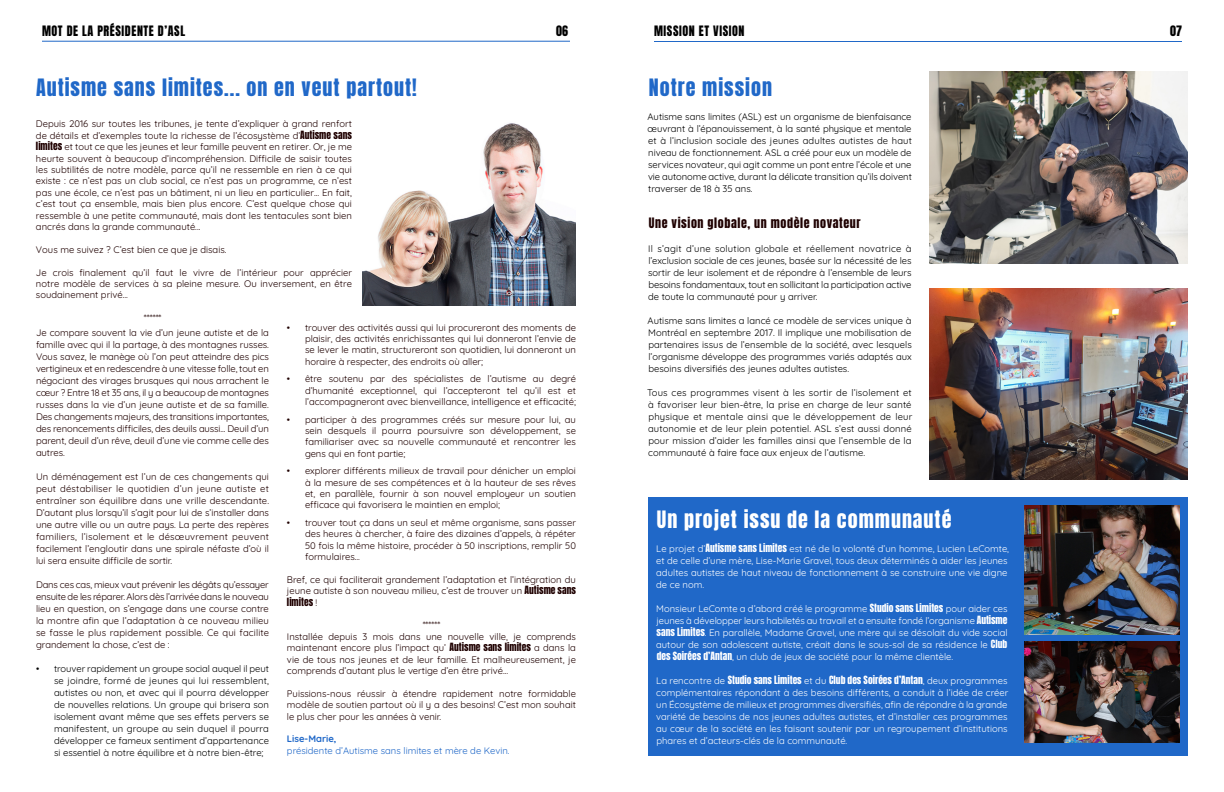
<style>
.page{position:relative;width:1224px;height:792px;background:#fff}
.page>*{position:absolute;margin:0;border:0;box-sizing:border-box;transform-origin:0 0}
.t1{font:20px "Anton";letter-spacing:.05em;color:#2068c8}
.t2{font:20px "Anton";letter-spacing:.05em;color:#fff}
.t3{font:12px "Anton";letter-spacing:.05em;color:#000}
.t4{font:12px "Anton";letter-spacing:.05em;color:#1f0000}
.t5{font:9.5px/11.4px "Quicksand";color:#1f0000;text-align:justify}
.t6{font:9.5px/12px "Quicksand";color:#000;text-align:justify}
.t7{font:9.5px/12px "Quicksand";color:#fff;text-align:justify}
.t8{font:9.5px "Anton";color:#fff}
.t9{font:9.5px "Quicksand";color:#2068c8}
.t10{font:700 9.5px "Quicksand";color:#2068c8}
.t11{font:9.5px "Anton";color:#1f0000}
.s1{font-family:"Anton"}
.s2{font-family:"Quicksand"}
</style>
<div class="page">
<hr style="left:654px;top:41px;width:528px;height:1px;background:#2068c8">
<hr style="left:42px;top:41px;width:528px;height:1px;background:#2068c8">
<div style="left:648px;top:497px;width:540px;height:259px;background:#2068c8"></div>
<img style="left:1025px;top:505px;width:155px;height:130px">
<img style="left:929px;top:71px;width:259px;height:193px">
<img style="left:362px;top:123px;width:213px;height:183px">
<img style="left:929px;top:288px;width:259px;height:192px">
<img style="left:1025px;top:641px;width:155px;height:102px">
<p class="t3" style="left:42px;top:25px;width:145px">MOT DE LA PRÉSIDENTE D’ASL</p>
<p class="t3" style="left:654px;top:25px;width:92px">MISSION ET VISION</p>
<p class="t3" style="left:556px;top:25px;width:13px">06</p>
<p class="t3" style="left:1170px;top:25px;width:13px">07</p>
<h1 class="t1" style="left:36px;top:77px;width:382px">Autisme sans limites... on en veut partout!</h1>
<p class="t5" style="left:36px;top:117px;width:318px">Depuis 2016 sur toutes les tribunes, je tente d’expliquer à grand renfort de détails et d’exemples toute la richesse de l’écosystème d’<span class="s1">Autisme sans limites</span> et tout ce que les jeunes et leur famille peuvent en retirer. Or, je me heurte souvent à beaucoup d’incompréhension. Difficile de saisir toutes les subtilités de notre modèle, parce qu’il ne ressemble en rien à ce qui existe : ce n’est pas un club social, ce n’est pas un programme, ce n’est pas une école, ce n’est pas un bâtiment, ni un lieu en particulier... En fait, c’est tout ça ensemble, mais bien plus encore. C’est quelque chose qui ressemble à une petite communauté, mais dont les tentacules sont bien ancrés dans la grande communauté...</p>
<p class="t5" style="left:36px;top:243px;width:192px">Vous me suivez ? C’est bien ce que je disais.</p>
<p class="t5" style="left:36px;top:266px;width:318px">Je crois finalement qu’il faut le vivre de l’intérieur pour apprécier notre modèle de services à sa pleine mesure. Ou inversement, en être soudainement privé...</p>
<p class="t5" style="left:144px;top:311px;width:19px">******</p>
<p class="t5" style="left:36px;top:326px;width:235px;line-height:12px">Je compare souvent la vie d’un jeune autiste et de la famille avec qui il la partage, à des montagnes russes.<br>Vous savez, le manège où l’on peut atteindre des pics vertigineux et en redescendre à une vitesse folle, tout en négociant des virages brusques qui nous arrachent le cœur ? Entre 18 et 35 ans, il y a beaucoup de montagnes russes dans la vie d’un jeune autiste et de sa famille.<br>Des changements majeurs, des transitions importantes, des renoncements difficiles, des deuils aussi... Deuil d’un parent, deuil d’un rêve, deuil d’une vie comme celle des autres.</p>
<p class="t5" style="left:36px;top:470px;width:235px;line-height:12px">Un déménagement est l’un de ces changements qui peut déstabiliser le quotidien d’un jeune autiste et entraîner son équilibre dans une vrille descendante.<br>D’autant plus lorsqu’il s’agit pour lui de s’installer dans une autre ville ou un autre pays. La perte des repères familiers, l’isolement et le désœuvrement peuvent facilement l’engloutir dans une spirale néfaste d’où il lui sera ensuite difficile de sortir.</p>
<p class="t5" style="left:36px;top:578px;width:235px;line-height:12px">Dans ces cas, mieux vaut prévenir les dégâts qu’essayer ensuite de les réparer. Alors dès l’arrivée dans le nouveau lieu en question, on s’engage dans une course contre la montre afin que l’adaptation à ce nouveau milieu se fasse le plus rapidement possible. Ce qui facilite grandement la chose, c’est de :</p>
<p class="t6" style="left:54px;top:662px;width:217px;text-indent:-18px">• trouver rapidement un groupe social auquel il peut se joindre, formé de jeunes qui lui ressemblent, autistes ou non, et avec qui il pourra développer de nouvelles relations. Un groupe qui brisera son isolement avant même que ses effets pervers se manifestent, un groupe au sein duquel il pourra développer ce fameux sentiment d’appartenance si essentiel à notre équilibre et à notre bien-être;</p>
<p class="t5" style="left:305px;top:321px;width:273px;text-indent:-18px">• trouver des activités aussi qui lui procureront des moments de plaisir, des activités enrichissantes qui lui donneront l’envie de se lever le matin, structureront son quotidien, lui donneront un horaire à respecter, des endroits où aller;</p>
<p class="t5" style="left:305px;top:372px;width:273px;text-indent:-18px">• être soutenu par des spécialistes de l’autisme au degré d’humanité exceptionnel, qui l’accepteront tel qu’il est et l’accompagneront avec bienveillance, intelligence et efficacité;</p>
<p class="t5" style="left:305px;top:412px;width:272px;text-indent:-18px">• participer à des programmes créés sur mesure pour lui, au sein desquels il pourra poursuivre son développement, se familiariser avec sa nouvelle communauté et rencontrer les gens qui en font partie;</p>
<p class="t5" style="left:305px;top:464px;width:273px;text-indent:-18px">• explorer différents milieux de travail pour dénicher un emploi à la mesure de ses compétences et à la hauteur de ses rêves et, en parallèle, fournir à son nouvel employeur un soutien efficace qui favorisera le maintien en emploi;</p>
<p class="t5" style="left:305px;top:516px;width:273px;text-indent:-18px">• trouver tout ça dans un seul et même organisme, sans passer des heures à chercher, à faire des dizaines d’appels, à répéter 50 fois la même histoire, procéder à 50 inscriptions, remplir 50 formulaires...</p>
<p class="t5" style="left:287px;top:573px;width:291px">Bref, ce qui faciliterait grandement l’adaptation et l’intégration du jeune autiste à son nouveau milieu, c’est de trouver un <span class="s1">Autisme sans</span></p>
<p class="t11" style="left:287px;top:597px;width:32px">limites <span class="s2">!</span></p>
<p class="t5" style="left:287px;top:618px;width:291px;text-align:left;text-indent:136px">******<br>Installée depuis 3 mois dans une nouvelle ville, je comprends maintenant encore plus l’impact qu’ <span class="s1">Autisme sans limites</span> a dans la vie de tous nos jeunes et de leur famille. Et malheureusement, je comprends d’autant plus le vertige d’en être privé...</p>
<p class="t5" style="left:287px;top:687px;width:291px">Puissions-nous réussir à étendre rapidement notre formidable modèle de soutien partout où il y a des besoins! C’est mon souhait le plus cher pour les années à venir.</p>
<p class="t10" style="left:287px;top:732px;width:51px">Lise-Marie,</p>
<p class="t9" style="left:287px;top:743px;width:224px">présidente d’Autisme sans limites et mère de Kevin.</p>
<h1 class="t1" style="left:649px;top:77px;width:125px">Notre mission</h1>
<p class="t6" style="left:648px;top:110px;width:266px">Autisme sans limites (ASL) est un organisme de bienfaisance œuvrant à l’épanouissement, à la santé physique et mentale et à l’inclusion sociale des jeunes adultes autistes de haut niveau de fonctionnement. ASL a créé pour eux un modèle de services novateur, qui agit comme un pont entre l’école et une vie autonome active, durant la délicate transition qu’ils doivent traverser de 18 à 35 ans.</p>
<p class="t4" style="left:649px;top:217px;width:213px">Une vision globale, un modèle novateur</p>
<p class="t6" style="left:648px;top:242px;width:265px">Il s’agit d’une solution globale et réellement novatrice à l’exclusion sociale de ces jeunes, basée sur la nécessité de les sortir de leur isolement et de répondre à l’ensemble de leurs besoins fondamentaux, tout en sollicitant la participation active de toute la communauté pour y arriver.</p>
<p class="t6" style="left:648px;top:314px;width:266px">Autisme sans limites a lancé ce modèle de services unique à Montréal en septembre 2017. Il implique une mobilisation de partenaires issus de l’ensemble de la société, avec lesquels l’organisme développe des programmes variés adaptés aux besoins diversifiés des jeunes adultes autistes.</p>
<p class="t6" style="left:647px;top:386px;width:267px">Tous ces programmes visent à les sortir de l’isolement et à favoriser leur bien-être, la prise en charge de leur santé physique et mentale ainsi que le développement de leur autonomie et de leur plein potentiel. ASL s’est aussi donné pour mission d’aider les familles ainsi que l’ensemble de la communauté à faire face aux enjeux de l’autisme.</p>
<h1 class="t2" style="left:657px;top:509px;width:296px">Un projet issu de la communauté</h1>
<p class="t7" style="left:656px;top:542px;width:354px;text-align:left">Le projet d’<span class="s1">Autisme sans Limites</span> est né de la volonté d’un homme, Lucien LeComte, et de celle d’une mère, Lise-Marie Gravel, tous deux déterminés à aider les jeunes adultes autistes de haut niveau de fonctionnement à se construire une vie digne de ce nom.</p>
<p class="t7" style="left:656px;top:602px;width:353px">Monsieur LeComte a d’abord créé le programme <span class="s1">Studio sans Limites</span> pour aider ces jeunes à développer leurs habiletés au travail et a ensuite fondé l’organisme <span class="s1">Autisme sans Limites</span>. En parallèle, Madame Gravel, une mère qui se désolait du vide social autour de son adolescent autiste, créait dans le sous-sol de sa résidence le <span class="s1">Club des Soirées d’Antan</span>, un club de jeux de société pour la même clientèle.</p>
<p class="t8" style="left:656px;top:675px;width:353px"><span class="s2">La rencontre de</span> Studio sans Limites <span class="s2">et du</span> Club des Soirées d’Antan<span class="s2">, deux programmes</span></p>
<p class="t7" style="left:656px;top:686px;width:354px">complémentaires répondant à des besoins différents, a conduit à l’idée de créer un Écosystème de milieux et programmes diversifiés, afin de répondre à la grande variété de besoins de nos jeunes adultes autistes, et d’installer ces programmes au cœur de la société en les faisant soutenir par un regroupement d’institutions phares et d’acteurs-clés de la communauté.</p>
</div>
